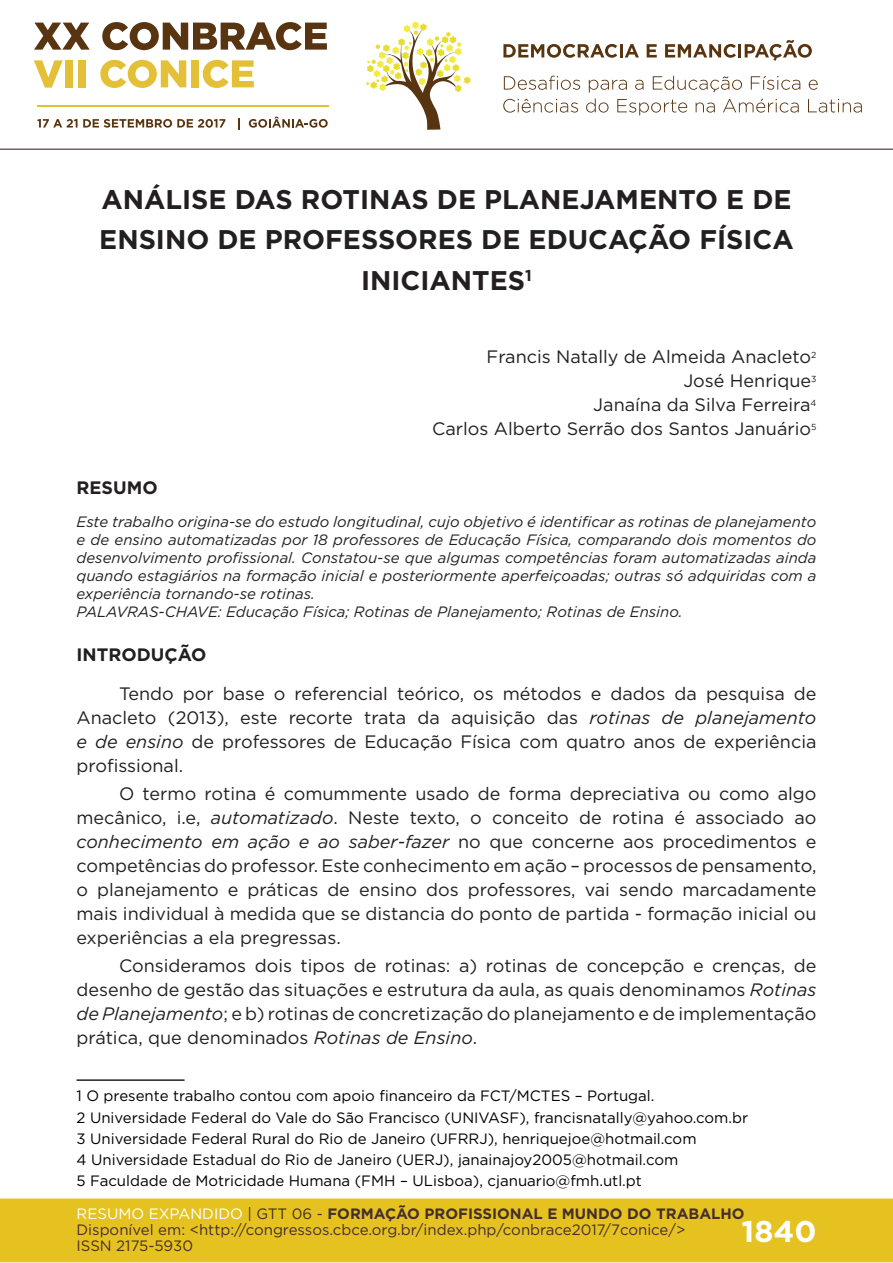
<style>
.page{position:relative;width:893px;height:1263px;background:#fff}
.page>*{position:absolute;margin:0;border:0;box-sizing:border-box;transform-origin:0 0}
.t1{font:700 30px "Gotham";color:#fff}
.t2{font:700 27px/40.5px "Gotham";color:#231f20;text-align:center}
.t3{font:18px/24px "Gotham";color:#231f20;text-align:justify}
.t4{font:700 18px "Gotham";color:#231f20}
.t5{font:italic 15px/18px "Gotham";color:#231f20}
.t6{font:15px/21.3px "Gotham";color:#000001}
.t7{font:15px/16px "Gotham";color:#462f2a}
.s1{font-style:italic}
.s2{color:#fff}
.s3{color:#442f2a}
.s4{font-weight:700;color:#442f2a}
</style>
<div class="page">
<div style="left:0;top:1198px;width:893px;height:64px;background:#e6c221;border:2px solid #e6c221"></div>
<svg style="left:34px;top:23px;width:56px;height:27px"></svg>
<svg style="left:102px;top:22px;width:225px;height:28px"></svg>
<svg style="left:34px;top:60px;width:29px;height:28px"></svg>
<div style="left:65px;top:60px;width:8px;height:27px;background:#e3c038"></div>
<div style="left:78px;top:60px;width:8px;height:27px;background:#e3c038"></div>
<svg style="left:100px;top:60px;width:86px;height:28px"></svg>
<div style="left:191px;top:60px;width:8px;height:27px;background:#e3c038"></div>
<svg style="left:203px;top:60px;width:51px;height:28px"></svg>
<svg style="left:37px;top:119px;width:188px;height:9px"></svg>
<svg style="left:238px;top:118px;width:2px;height:11px"></svg>
<svg style="left:249px;top:117px;width:79px;height:11px"></svg>
<hr style="left:37px;top:105px;width:291px;height:2px;background:#e3c038">
<svg style="left:366px;top:21px;width:105px;height:109px"></svg>
<svg style="left:503px;top:44px;width:136px;height:14px"></svg>
<svg style="left:647px;top:44px;width:10px;height:13px"></svg>
<svg style="left:665px;top:40px;width:147px;height:21px"></svg>
<svg style="left:504px;top:76px;width:76px;height:14px"></svg>
<svg style="left:809px;top:80px;width:9px;height:10px"></svg>
<svg style="left:503px;top:99px;width:75px;height:14px"></svg>
<svg style="left:586px;top:76px;width:214px;height:39px"></svg>
<svg style="left:808px;top:99px;width:54px;height:14px"></svg>
<hr style="left:0;top:149px;width:893px;height:1px;background:#442f2a">
<hr style="left:77px;top:1079px;width:108px;height:2px;background:#231f20">
<h2 class="t2" style="left:99px;top:179px;width:696px">ANÁLISE DAS ROTINAS DE PLANEJAMENTO E DE<br>ENSINO DE PROFESSORES DE EDUCAÇÃO FÍSICA<br>INICIANTES<sup>1</sup></h2>
<p class="t3" style="left:432px;top:344px;width:386px;text-align:right">Francis Natally de Almeida Anacleto<sup>2<br></sup>José Henrique<sup>3<br></sup>Janaína da Silva Ferreira<sup>4<br></sup>Carlos Alberto Serrão dos Santos Januário<sup>5</sup></p>
<p class="t4" style="left:77px;top:475px;width:83px">RESUMO</p>
<p class="t5" style="left:77px;top:512px;width:741px">Este trabalho origina-se do estudo longitudinal, cujo objetivo é identificar as rotinas de planejamento e de ensino automatizadas por 18 professores de Educação Física, comparando dois momentos do desenvolvimento profissional. Constatou-se que algumas competências foram automatizadas ainda quando estagiários na formação inicial e posteriormente aperfeiçoadas; outras só adquiridas com a experiência tornando-se rotinas.<br>PALAVRAS-CHAVE: Educação Física; Rotinas de Planejamento; Rotinas de Ensino.</p>
<p class="t4" style="left:77px;top:642px;width:131px">INTRODUÇÃO</p>
<p class="t3" style="left:77px;top:681px;width:741px;text-indent:43px">Tendo por base o referencial teórico, os métodos e dados da pesquisa de Anacleto (2013), este recorte trata da aquisição das <span class="s1">rotinas de planejamento e de ensino</span> de professores de Educação Física com quatro anos de experiência profissional.</p>
<p class="t3" style="left:77px;top:781px;width:741px;text-indent:43px">O termo rotina é comummente usado de forma depreciativa ou como algo mecânico, i.e, <span class="s1">automatizado</span>. Neste texto, o conceito de rotina é associado ao <span class="s1">conhecimento em ação e ao saber-fazer</span> no que concerne aos procedimentos e competências do professor. Este conhecimento em ação – processos de pensamento, o planejamento e práticas de ensino dos professores, vai sendo marcadamente mais individual à medida que se distancia do ponto de partida - formação inicial ou experiências a ela pregressas.</p>
<p class="t3" style="left:77px;top:953px;width:741px;text-indent:43px">Consideramos dois tipos de rotinas: a) rotinas de concepção e crenças, de desenho de gestão das situações e estrutura da aula, as quais denominamos <span class="s1">Rotinas de Planejamento</span>; e b) rotinas de concretização do planejamento e de implementação prática, que denominados <span class="s1">Rotinas de Ensino</span>.</p>
<p class="t6" style="left:77px;top:1085px;width:673px">1 O presente trabalho contou com apoio financeiro da FCT/MCTES – Portugal.<br>2 Universidade Federal do Vale do São Francisco (UNIVASF), francisnatally@yahoo.com.br 3 Universidade Federal Rural do Rio de Janeiro (UFRRJ), henriquejoe@hotmail.com<br>4 Universidade Estadual do Rio de Janeiro (UERJ), janainajoy2005@hotmail.com<br>5 Faculdade de Motricidade Humana (FMH – ULisboa), cjanuario@fmh.utl.pt</p>
<p class="t7" style="left:77px;top:1205px;width:670px"><span class="s2">RESUMO EXPANDIDO</span> <span class="s3">| GTT 06 -</span> <span class="s4">FORMAÇÃO PROFISSIONAL E MUNDO DO TRABALHO<br></span>Disponível em: &lt;http://congressos.cbce.org.br/index.php/conbrace2017/7conice/&gt;<br>ISSN 2175-5930</p>
<h1 class="t1" style="left:742px;top:1212px;width:76px">1840</h1>
</div>
